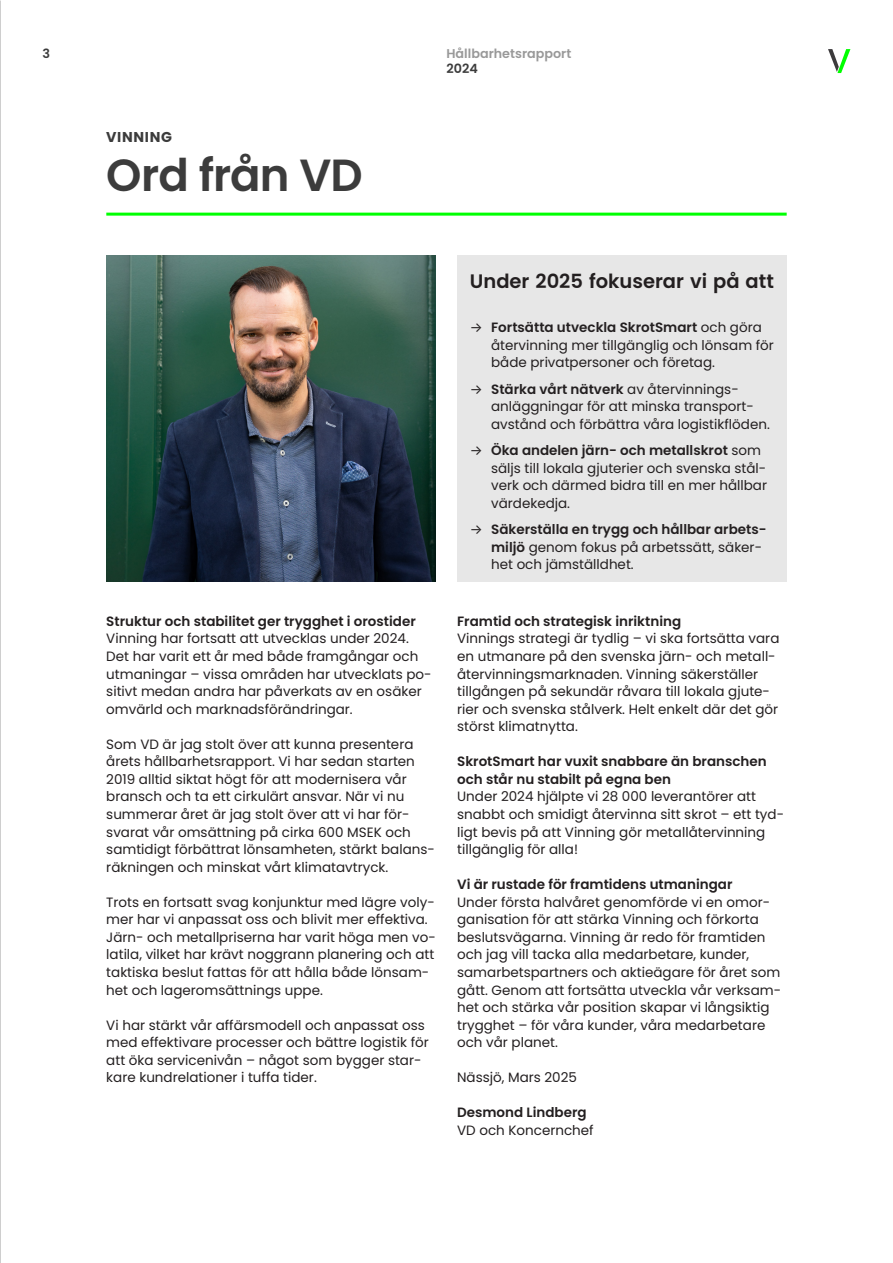
<style>
.page{position:relative;width:893px;height:1263px;background:#fff}
.page>*{position:absolute;margin:0;border:0;box-sizing:border-box;transform-origin:0 0}
.t1{font:600 45px "Poppins";letter-spacing:-.02em;color:#3c3c3c}
.Underrubrik{font:600 19.5px "Poppins";color:#231f20}
.Pre_H1{font:700 14.25px "Poppins";letter-spacing:.05em;color:#3c3c3c}
.t2{font:13.5px/17.5px "Poppins";color:#231f20}
.t3{font:600 13.5px/17.5px "Poppins";color:#231f20}
.t4{font:600 12.75px "Poppins";color:#999}
.t5{font:600 12.75px "Poppins";color:#3c3c3c}
.s1{font-family:"Inter"}
.s2{font-weight:600}
</style>
<div class="page">
<div style="left:457px;top:255px;width:330px;height:327px;background:#e7e7e7"></div>
<hr style="left:106px;top:213px;width:681px;height:3px;background:#00ff02">
<img style="left:106px;top:255px;width:330px;height:327px">
<svg style="left:828px;top:49px;width:22px;height:24px"></svg>
<p class="t5" style="left:43px;top:46px;width:9px">3</p>
<p class="Pre_H1" style="left:106px;top:129px;width:67px">VINNING</p>
<h1 class="t1" style="left:106px;top:149px;width:258px">Ord från VD</h1>
<p class="t4" style="left:446px;top:46px;width:126px">Hållbarhetsrapport</p>
<p class="t5" style="left:446px;top:61px;width:33px">2024</p>
<p class="t3" style="left:106px;top:612px;width:311px">Struktur och stabilitet ger trygghet i orostider</p>
<p class="t2" style="left:106px;top:630px;width:327px">Vinning har fortsatt att utvecklas under 2024.<br>Det har varit ett år med både framgångar och utmaningar – vissa områden har utvecklats po&shy;sitivt medan andra har påverkats av en osäker omvärld och marknadsförändringar.</p>
<p class="t2" style="left:106px;top:735px;width:330px">Som VD är jag stolt över att kunna presentera årets hållbarhetsrapport. Vi har sedan starten 2019 alltid siktat högt för att modernisera vår bransch och ta ett cirkulärt ansvar. När vi nu summerar året är jag stolt över att vi har för&shy;svarat vår omsättning på cirka 600 MSEK och samtidigt förbättrat lönsamheten, stärkt balans&shy;räkningen och minskat vårt klimatavtryck.</p>
<p class="t2" style="left:106px;top:893px;width:331px">Trots en fortsatt svag konjunktur med lägre voly&shy;mer har vi anpassat oss och blivit mer effektiva.<br>Järn- och metallpriserna har varit höga men vo&shy;latila, vilket har krävt noggrann planering och att taktiska beslut fattas för att hålla både lönsam&shy;het och lageromsättnings uppe.</p>
<p class="t2" style="left:106px;top:1016px;width:324px">Vi har stärkt vår affärsmodell och anpassat oss med effektivare processer och bättre logistik för att öka servicenivån – något som bygger star&shy;kare kundrelationer i tuffa tider.</p>
<p class="Underrubrik" style="left:470px;top:270px;width:306px">Under 2025 fokuserar vi på att</p>
<p class="t2" style="left:491px;top:319px;width:284px;text-indent:-21px"><span class="s1">→</span> <span class="s2">Fortsätta utveckla SkrotSmart</span> och göra återvinning mer tillgänglig och lönsam för både privatpersoner och företag.</p>
<p class="t2" style="left:491px;top:380px;width:280px;text-indent:-21px"><span class="s1">→</span> <span class="s2">Stärka vårt nätverk</span> av återvinnings&shy;anläggningar för att minska transport&shy;avstånd och förbättra våra logistikflöden.</p>
<p class="t2" style="left:491px;top:442px;width:277px;text-indent:-21px"><span class="s1">→</span> <span class="s2">Öka andelen järn- och metallskrot</span> som säljs till lokala gjuterier och svenska stål&shy;verk och därmed bidra till en mer hållbar värdekedja.</p>
<p class="t2" style="left:491px;top:521px;width:277px;text-indent:-21px"><span class="s1">→</span> <span class="s2">Säkerställa en trygg och hållbar arbets&shy;miljö</span> genom fokus på arbetssätt, säker&shy;het och jämställdhet.</p>
<p class="t3" style="left:457px;top:612px;width:226px">Framtid och strategisk inriktning</p>
<p class="t2" style="left:457px;top:630px;width:324px">Vinnings strategi är tydlig – vi ska fortsätta vara en utmanare på den svenska järn- och metall&shy;återvinningsmarknaden. Vinning säkerställer tillgången på sekundär råvara till lokala gjute&shy;rier och svenska stålverk. Helt enkelt där det gör störst klimatnytta.</p>
<p class="t3" style="left:457px;top:753px;width:311px">SkrotSmart har vuxit snabbare än branschen och står nu stabilt på egna ben</p>
<p class="t2" style="left:457px;top:788px;width:328px">Under 2024 hjälpte vi 28 000 leverantörer att snabbt och smidigt återvinna sitt skrot – ett tyd&shy;ligt bevis på att Vinning gör metallåtervinning tillgänglig för alla!</p>
<p class="t3" style="left:457px;top:876px;width:277px">Vi är rustade för framtidens utmaningar</p>
<p class="t2" style="left:457px;top:893px;width:325px">Under första halvåret genomförde vi en omor&shy;ganisation för att stärka Vinning och förkorta beslutsvägarna. Vinning är redo för framtiden och jag vill tacka alla medarbetare, kunder, samarbetspartners och aktieägare för året som gått. Genom att fortsätta utveckla vår verksam&shy;het och stärka vår position skapar vi långsiktig trygghet – för våra kunder, våra medarbetare och vår planet.</p>
<p class="t2" style="left:457px;top:1069px;width:121px">Nässjö, Mars 2025</p>
<p class="t3" style="left:457px;top:1104px;width:131px">Desmond Lindberg</p>
<p class="t2" style="left:457px;top:1121px;width:138px">VD och Koncernchef</p>
</div>
